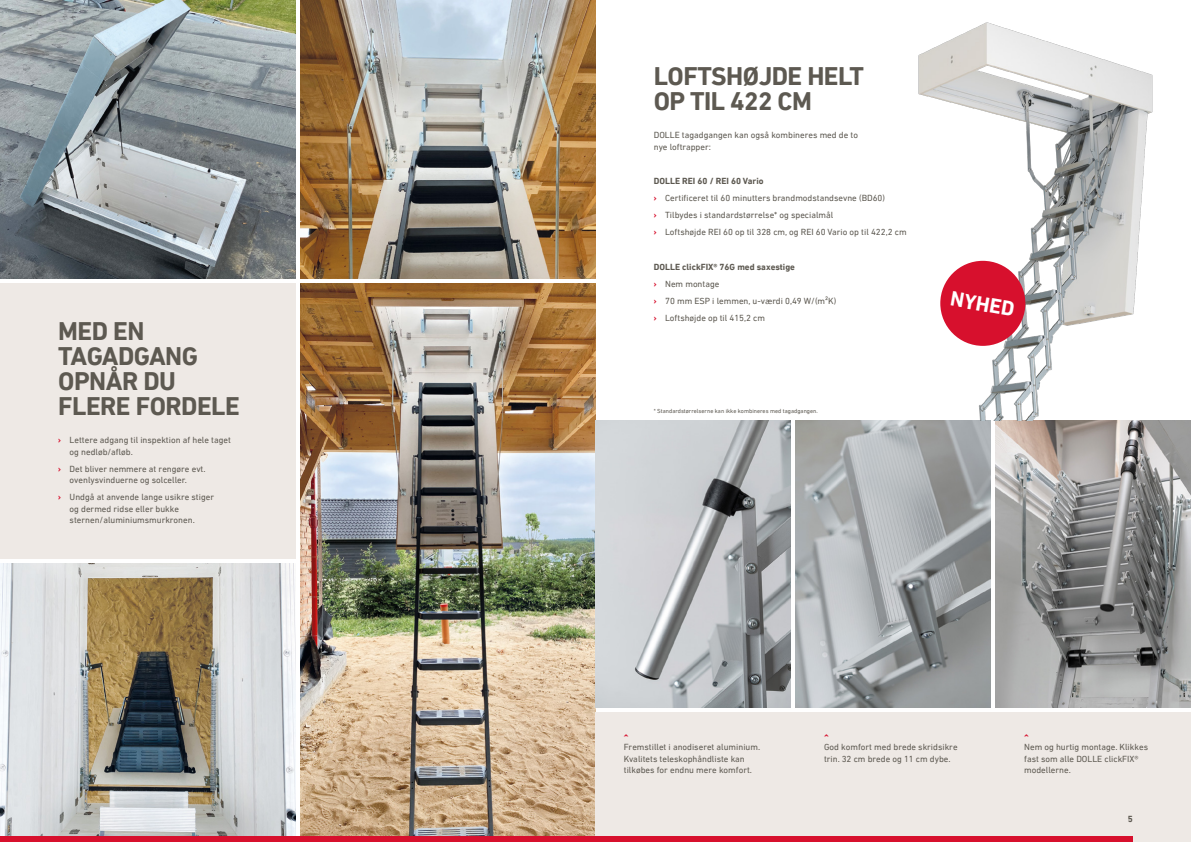
<style>
.page{position:relative;width:1191px;height:842px;background:#fff}
.page>*{position:absolute;margin:0;border:0;box-sizing:border-box;transform-origin:0 0}
.t1{font:700 26px/25px "DIN Next LT Pro";letter-spacing:-.02em;color:#5d5951}
.t2{font:700 21px "DIN Next LT Pro";color:#fff}
.t3{font:9px/11.5px "DIN Next LT Pro";color:#5d5951}
.t4{font:800 9px "DIN Next LT Pro";color:#d7102d}
.t5{font:700 9px "DIN Next LT Pro";color:#5d5951}
.t6{font:6px "DIN Next LT Pro";color:#5d5951}
.s1{font-weight:700;color:#d7102d}
.s2{font-weight:700}
</style>
<div class="page">
<div style="left:0;top:283px;width:295px;height:276px;background:#eee9e5"></div>
<img style="left:300px;top:283px;width:295px;height:553px">
<img style="left:0;top:564px;width:295px;height:272px">
<img style="left:0;top:0;width:295px;height:278px">
<img style="left:300px;top:0;width:295px;height:278px">
<img style="left:795px;top:421px;width:195px;height:287px">
<img style="left:595px;top:421px;width:195px;height:287px">
<img style="left:995px;top:421px;width:196px;height:287px">
<div style="left:595px;top:713px;width:596px;height:129px;background:#eee9e5"></div>
<img style="left:887px;top:22px;width:304px;height:399px">
<div style="left:940px;top:261px;width:85px;height:85px;background:#d7102d;border-radius:50%"></div>
<div style="left:0;top:836px;width:1132px;height:6px;background:#d7102d"></div>
<h1 class="t1" style="left:58px;top:319px;width:183px">MED EN<br>TAGADGANG<br>OPNÅR DU<br>FLERE FORDELE</h1>
<p class="t3" style="left:70px;top:434px;width:163px;text-indent:-11px"><span class="s1">›</span> Lettere adgang til inspektion af hele taget og nedløb/afløb.</p>
<p class="t3" style="left:70px;top:463px;width:137px;text-indent:-11px"><span class="s1">›</span> Det bliver nemmere at rengøre evt. ovenlysvinduerne og solceller.</p>
<p class="t3" style="left:70px;top:491px;width:146px;text-indent:-11px"><span class="s1">›</span> Undgå at anvende lange usikre stiger og dermed ridse eller bukke sternen/aluminiumsmurkronen.</p>
<h1 class="t1" style="left:654px;top:64px;width:212px">LOFTSHØJDE HELT<br>OP TIL 422 CM</h1>
<p class="t3" style="left:654px;top:129px;width:206px">DOLLE tagadgangen kan også kombineres med de to nye loftrapper:</p>
<p class="t3" style="left:654px;top:173px;width:254px;line-height:17px"><span class="s2">DOLLE REI 60 / REI 60 Vario<br></span><span class="s1">›</span> Certificeret til 60 minutters brandmodstandsevne (BD60)<br><span class="s1">›</span> Tilbydes i standardstørrelse* og specialmål<br><span class="s1">›</span> Loftshøjde REI 60 op til 328 cm, og REI 60 Vario op til 422,2 cm</p>
<p class="t3" style="left:654px;top:258px;width:184px;line-height:17px"><span class="s2">DOLLE clickFIX® 76G med saxestige<br></span><span class="s1">›</span> Nem montage<br><span class="s1">›</span> 70 mm ESP i lemmen, u-værdi 0,49 W/(m²K) <span class="s1">›</span> Loftshøjde op til 415,2 cm</p>
<p class="t6" style="left:654px;top:407px;width:166px">* Standardstørrelserne kan ikke kombineres med tagadgangen.</p>
<h2 class="t2" style="left:953px;top:286px;width:66px;rotate:10deg">NYHED</h2>
<p class="t4" style="left:632px;top:734px;width:4px;rotate:90deg">‹</p>
<p class="t4" style="left:832px;top:734px;width:4px;rotate:90deg">‹</p>
<p class="t4" style="left:1032px;top:734px;width:4px;rotate:90deg">‹</p>
<p class="t3" style="left:624px;top:741px;width:138px">Fremstillet i anodiseret aluminium.<br>Kvalitets teleskophåndliste kan tilkøbes for endnu mere komfort.</p>
<p class="t3" style="left:824px;top:741px;width:135px">God komfort med brede skridsikre trin. 32 cm brede og 11 cm dybe.</p>
<p class="t3" style="left:1024px;top:741px;width:125px">Nem og hurtig montage. Klikkes fast som alle DOLLE clickFIX® modellerne.</p>
<p class="t5" style="left:1127px;top:814px;width:7px">5</p>
</div>
